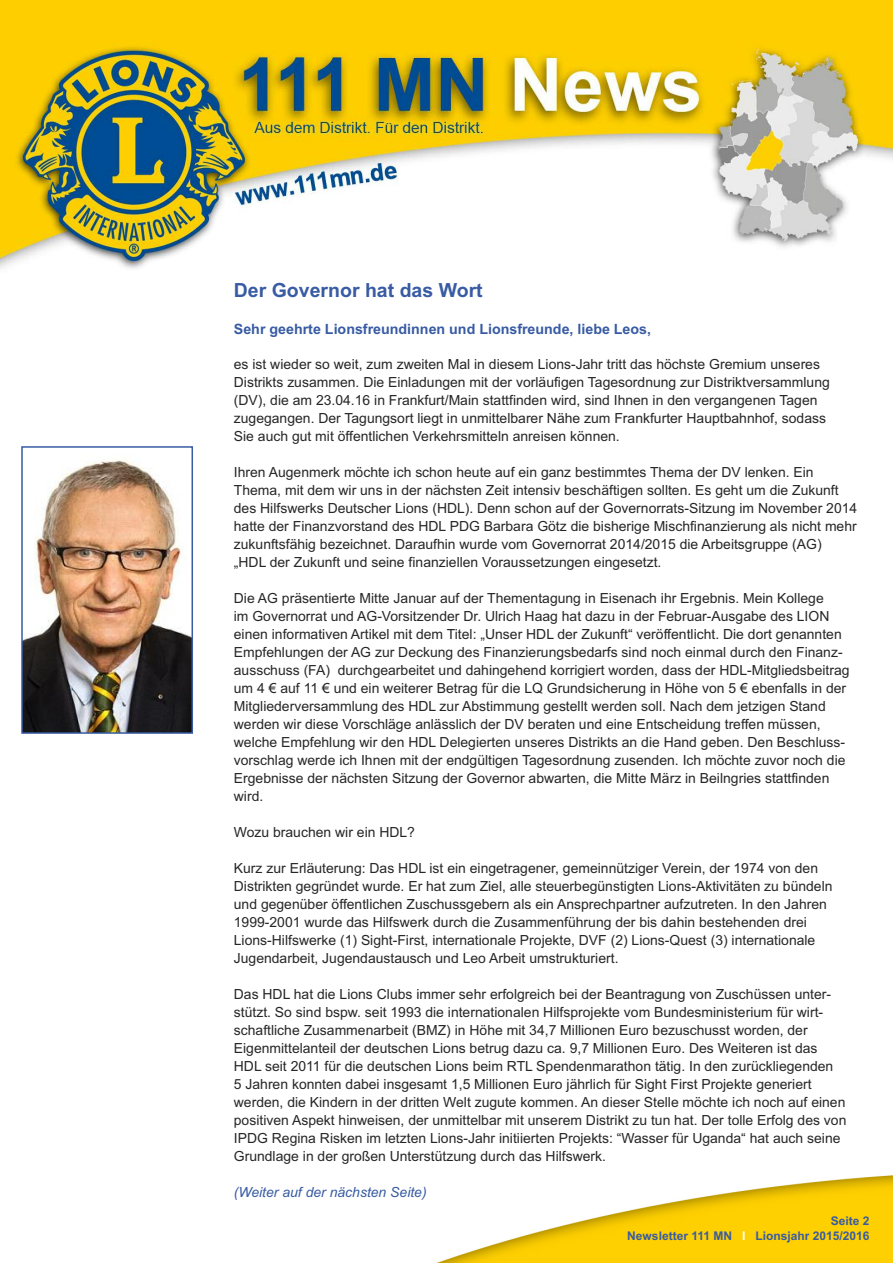
<style>
.page{position:relative;width:893px;height:1263px;background:#fff}
.page>*{position:absolute;margin:0;border:0;box-sizing:border-box;transform-origin:0 0}
.t1{font:700 19.5px "Arial";color:#385ba3}
.t2{font:700 14.25px "Arial";color:#385ba3}
.t3{font:13.95px/18px "Arial";color:#272627}
.t4{font:italic 13.95px "Arial";color:#385ba3}
.t5{font:700 12px/15px "Arial";color:#385ba3;text-align:right}
.s1{color:#fff}
</style>
<div class="page">
<img style="left:0;top:0;width:893px;height:269px">
<img style="left:436px;top:1175px;width:457px;height:88px">
<img style="left:24px;top:460px;width:166px;height:271px">
<div style="left:21px;top:446px;width:172px;height:288px;border:2px solid #385ba3"></div>
<h1 class="t1" style="left:234px;top:278px;width:250px">Der Governor hat das Wort</h1>
<p class="t2" style="left:234px;top:321px;width:419px">Sehr geehrte Lionsfreundinnen und Lionsfreunde, liebe Leos,</p>
<p class="t3" style="left:234px;top:355px;width:597px">es ist wieder so weit, zum zweiten Mal in diesem Lions-Jahr tritt das höchste Gremium unseres Distrikts zusammen. Die Einladungen mit der vorläufigen Tagesordnung zur Distriktversammlung (DV), die am 23.04.16 in Frankfurt/Main stattfinden wird, sind Ihnen in den vergangenen Tagen zugegangen. Der Tagungsort liegt in unmittelbarer Nähe zum Frankfurter Hauptbahnhof, sodass Sie auch gut mit öffentlichen Verkehrsmitteln anreisen können.</p>
<p class="t3" style="left:234px;top:463px;width:625px">Ihren Augenmerk möchte ich schon heute auf ein ganz bestimmtes Thema der DV lenken. Ein Thema, mit dem wir uns in der nächsten Zeit intensiv beschäftigen sollten. Es geht um die Zukunft des Hilfswerks Deutscher Lions (HDL). Denn schon auf der Governorrats-Sitzung im November 2014 hatte der Finanzvorstand des HDL PDG Barbara Götz die bisherige Mischfinanzierung als nicht mehr zukunftsfähig bezeichnet. Daraufhin wurde vom Governorrat 2014/2015 die Arbeitsgruppe (AG) „HDL der Zukunft und seine finanziellen Voraussetzungen eingesetzt.</p>
<p class="t3" style="left:234px;top:589px;width:617px">Die AG präsentierte Mitte Januar auf der Thementagung in Eisenach ihr Ergebnis. Mein Kollege<br>im Governorrat und AG-Vorsitzender Dr. Ulrich Haag hat dazu in der Februar-Ausgabe des LION einen informativen Artikel mit dem Titel: „Unser HDL der Zukunft“ veröffentlicht. Die dort genannten Empfehlungen der AG zur Deckung des Finanzierungsbedarfs sind noch einmal durch den Finanz&shy;ausschuss (FA) durchgearbeitet und dahingehend korrigiert worden, dass der HDL-Mitgliedsbeitrag um 4 € auf 11 € und ein weiterer Betrag für die LQ Grundsicherung in Höhe von 5 € ebenfalls in der Mitgliederversammlung des HDL zur Abstimmung gestellt werden soll. Nach dem jetzigen Stand werden wir diese Vorschläge anlässlich der DV beraten und eine Entscheidung treffen müssen, welche Empfehlung wir den HDL Delegierten unseres Distrikts an die Hand geben. Den Beschluss&shy;vorschlag werde ich Ihnen mit der endgültigen Tagesordnung zusenden. Ich möchte zuvor noch die Ergebnisse der nächsten Sitzung der Governor abwarten, die Mitte März in Beilngries stattfinden wird.</p>
<p class="t3" style="left:234px;top:823px;width:183px">Wozu brauchen wir ein HDL?</p>
<p class="t3" style="left:234px;top:859px;width:600px">Kurz zur Erläuterung: Das HDL ist ein eingetragener, gemeinnütziger Verein, der 1974 von den Distrikten gegründet wurde. Er hat zum Ziel, alle steuerbegünstigten Lions-Aktivitäten zu bündeln und gegenüber öffentlichen Zuschussgebern als ein Ansprechpartner aufzutreten. In den Jahren 1999-2001 wurde das Hilfswerk durch die Zusammenführung der bis dahin bestehenden drei Lions-Hilfswerke (1) Sight-First, internationale Projekte, DVF (2) Lions-Quest (3) internationale Jugendarbeit, Jugendaustausch und Leo Arbeit umstrukturiert.</p>
<p class="t3" style="left:234px;top:985px;width:614px">Das HDL hat die Lions Clubs immer sehr erfolgreich bei der Beantragung von Zuschüssen unter&shy;stützt. So sind bspw. seit 1993 die internationalen Hilfsprojekte vom Bundesministerium für wirt&shy;schaftliche Zusammenarbeit (BMZ) in Höhe mit 34,7 Millionen Euro bezuschusst worden, der Eigenmittelanteil der deutschen Lions betrug dazu ca. 9,7 Millionen Euro. Des Weiteren ist das HDL seit 2011 für die deutschen Lions beim RTL Spendenmarathon tätig. In den zurückliegenden<br>5 Jahren konnten dabei insgesamt 1,5 Millionen Euro jährlich für Sight First Projekte generiert werden, die Kindern in der dritten Welt zugute kommen. An dieser Stelle möchte ich noch auf einen positiven Aspekt hinweisen, der unmittelbar mit unserem Distrikt zu tun hat. Der tolle Erfolg des von IPDG Regina Risken im letzten Lions-Jahr initiierten Projekts: “Wasser für Uganda“ hat auch seine Grundlage in der großen Unterstützung durch das Hilfswerk.</p>
<p class="t4" style="left:234px;top:1184px;width:194px">(Weiter auf der nächsten Seite)</p>
<p class="t5" style="left:627px;top:1214px;width:244px">Seite 2<br>Newsletter 111 MN <span class="s1">I</span> Lionsjahr 2015/2016</p>
</div>
